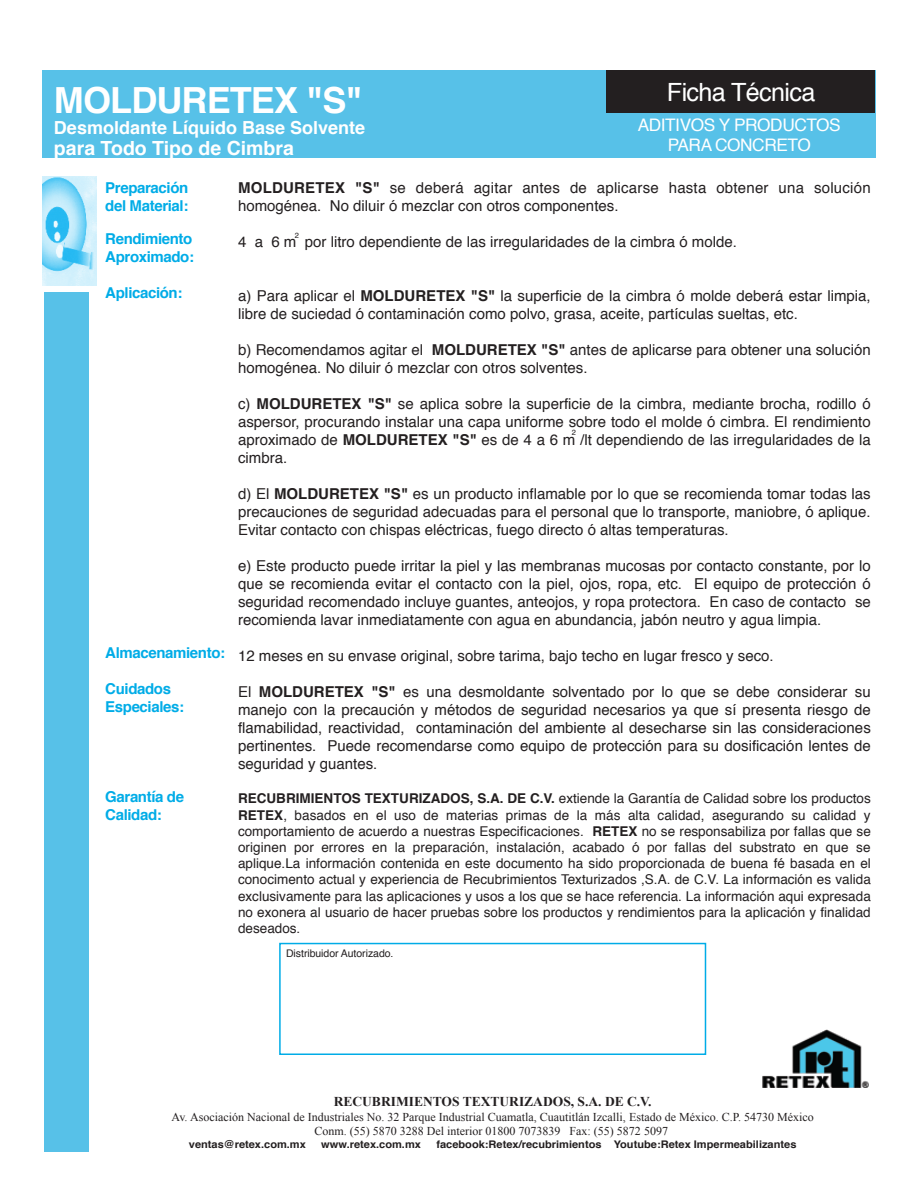
<style>
.page{position:relative;width:915px;height:1191px;background:#fff}
.page>*{position:absolute;margin:0;border:0;box-sizing:border-box;transform-origin:0 0}
.t1{font:700 36px "Helvetica";letter-spacing:-.025em;color:#fff}
.t2{font:25.05px "Helvetica";letter-spacing:-.025em;color:#fff}
.t3{font:700 19.5px "Helvetica";color:#fff}
.t4{font:700 18px "Helvetica";color:#fff}
.t5{font:17.25px/20.7px "Helvetica";letter-spacing:-.025em;color:#fff;text-align:center}
.t6{font:15px/18px "Helvetica";color:#231f20;text-align:justify}
.t7{font:700 15px/18px "Helvetica";letter-spacing:-.025em;color:#00ace7}
.t8{font:13.5px/16.2px "Helvetica";color:#231f20;text-align:justify}
.t9{font:700 13.5px "Times New Roman";color:#231f20}
.t10{font:12px/14.4px "Times New Roman";color:#231f20;text-align:center}
.t11{font:700 10.5px "Helvetica";color:#231f20;scale:1.05 1}
.t12{font:10.5px "Helvetica";letter-spacing:-.005em;color:#231f20}
.t13{font:7.5px "Helvetica";color:#231f20}
.s1{font-weight:700}
</style>
<div class="page">
<div style="left:42px;top:71px;width:832px;height:87px;background:#57c1e8"></div>
<div style="left:606px;top:71px;width:268px;height:42px;background:#231f20"></div>
<img style="left:762px;top:1029px;width:107px;height:58px">
<div style="left:44px;top:292px;width:45px;height:860px;background:#57c1e8"></div>
<img style="left:43px;top:177px;width:54px;height:109px">
<div style="left:279px;top:942px;width:427px;height:113px;border:2px solid #00ace7"></div>
<h1 class="t1" style="left:54px;top:71px;width:310px">MOLDURETEX "S"</h1>
<p class="t4" style="left:54px;top:113px;width:313px">Desmoldante Líquido Base Solvente</p>
<h3 class="t3" style="left:54px;top:132px;width:241px">para Todo Tipo de Cimbra</h3>
<h2 class="t2" style="left:666px;top:72px;width:150px">Ficha Técnica</h2>
<p class="t5" style="left:637px;top:115px;width:204px">ADITIVOS Y PRODUCTOS<br>PARA CONCRETO</p>
<p class="t7" style="left:105px;top:179px;width:85px">Preparación del Material:</p>
<p class="t7" style="left:105px;top:230px;width:90px">Rendimiento<br>Aproximado:</p>
<p class="t7" style="left:105px;top:284px;width:79px">Aplicación:</p>
<p class="t7" style="left:105px;top:644px;width:121px">Almacenamiento:</p>
<p class="t7" style="left:105px;top:680px;width:80px">Cuidados<br>Especiales:</p>
<p class="t7" style="left:105px;top:788px;width:80px">Garantía de<br>Calidad:</p>
<p class="t6" style="left:238px;top:179px;width:634px"><span class="s1">MOLDURETEX "S"</span> se deberá agitar antes de aplicarse hasta obtener una solución homogénea. No diluir ó mezclar con otros componentes.</p>
<p class="t6" style="left:238px;top:233px;width:500px">4 a 6 m por litro dependiente de las irregularidades de la cimbra ó molde.</p>
<p class="t6" style="left:238px;top:287px;width:634px">a) Para aplicar el <span class="s1">MOLDURETEX "S"</span> la superficie de la cimbra ó molde deberá estar limpia, libre de suciedad ó contaminación como polvo, grasa, aceite, partículas sueltas, etc.</p>
<p class="t6" style="left:238px;top:341px;width:634px">b) Recomendamos agitar el <span class="s1">MOLDURETEX "S"</span> antes de aplicarse para obtener una solución homogénea. No diluir ó mezclar con otros solventes.</p>
<p class="t6" style="left:238px;top:395px;width:634px">c) <span class="s1">MOLDURETEX "S"</span> se aplica sobre la superficie de la cimbra, mediante brocha, rodillo ó aspersor, procurando instalar una capa uniforme sobre todo el molde ó cimbra. El rendimiento aproximado de <span class="s1">MOLDURETEX "S"</span> es de 4 a 6 m /lt dependiendo de las irregularidades de la cimbra.</p>
<p class="t6" style="left:238px;top:485px;width:634px">d) El <span class="s1">MOLDURETEX "S"</span> es un producto inflamable por lo que se recomienda tomar todas las precauciones de seguridad adecuadas para el personal que lo transporte, maniobre, ó aplique.<br>Evitar contacto con chispas eléctricas, fuego directo ó altas temperaturas.</p>
<p class="t6" style="left:238px;top:557px;width:634px">e) Este producto puede irritar la piel y las membranas mucosas por contacto constante, por lo que se recomienda evitar el contacto con la piel, ojos, ropa, etc. El equipo de protección ó seguridad recomendado incluye guantes, anteojos, y ropa protectora. En caso de contacto se recomienda lavar inmediatamente con agua en abundancia, jabón neutro y agua limpia.</p>
<p class="t6" style="left:238px;top:647px;width:537px">12 meses en su envase original, sobre tarima, bajo techo en lugar fresco y seco.</p>
<p class="t6" style="left:238px;top:683px;width:634px">El <span class="s1">MOLDURETEX "S"</span> es una desmoldante solventado por lo que se debe considerar su manejo con la precaución y métodos de seguridad necesarios ya que sí presenta riesgo de flamabilidad, reactividad, contaminación del ambiente al desecharse sin las consideraciones pertinentes. Puede recomendarse como equipo de protección para su dosificación lentes de seguridad y guantes.</p>
<p class="t8" style="left:238px;top:791px;width:634px"><span class="s1">RECUBRIMIENTOS TEXTURIZADOS, S.A. DE C.V.</span> extiende la Garantía de Calidad sobre los productos <span class="s1">RETEX</span>, basados en el uso de materias primas de la más alta calidad, asegurando su calidad y comportamiento de acuerdo a nuestras Especificaciones. <span class="s1">RETEX</span> no se responsabiliza por fallas que se originen por errores en la preparación, instalación, acabado ó por fallas del substrato en que se aplique.La información contenida en este documento ha sido proporcionada de buena fé basada en el conocimento actual y experiencia de Recubrimientos Texturizados ,S.A. de C.V. La información es valida exclusivamente para las aplicaciones y usos a los que se hace referencia. La información aqui expresada no exonera al usuario de hacer pruebas sobre los productos y rendimientos para la aplicación y finalidad deseados.</p>
<p class="t13" style="left:295px;top:229px;width:6px">2</p>
<p class="t13" style="left:571px;top:426px;width:6px">2</p>
<p class="t12" style="left:286px;top:945px;width:109px">Distribuidor Autorizado.</p>
<p class="t9" style="left:333px;top:1092px;width:319px">RECUBRIMIENTOS TEXTURIZADOS, S.A. DE C.V.</p>
<p class="t10" style="left:172px;top:1109px;width:643px">Av. Asociación Nacional de Industriales No. 32 Parque Industrial Cuamatla, Cuautitlán Izcalli, Estado de México. C.P. 54730 México<br>Conm. (55) 5870 3288 Del interior 01800 7073839 Fax: (55) 5872 5097</p>
<p class="t11" style="left:189px;top:1135px;width:113px">ventas@retex.com.mx</p>
<p class="t11" style="left:321px;top:1135px;width:96px">www.retex.com.mx</p>
<p class="t11" style="left:436px;top:1135px;width:344px">facebook:Retex/recubrimientos Youtube:Retex Impermeabilizantes</p>
</div>
